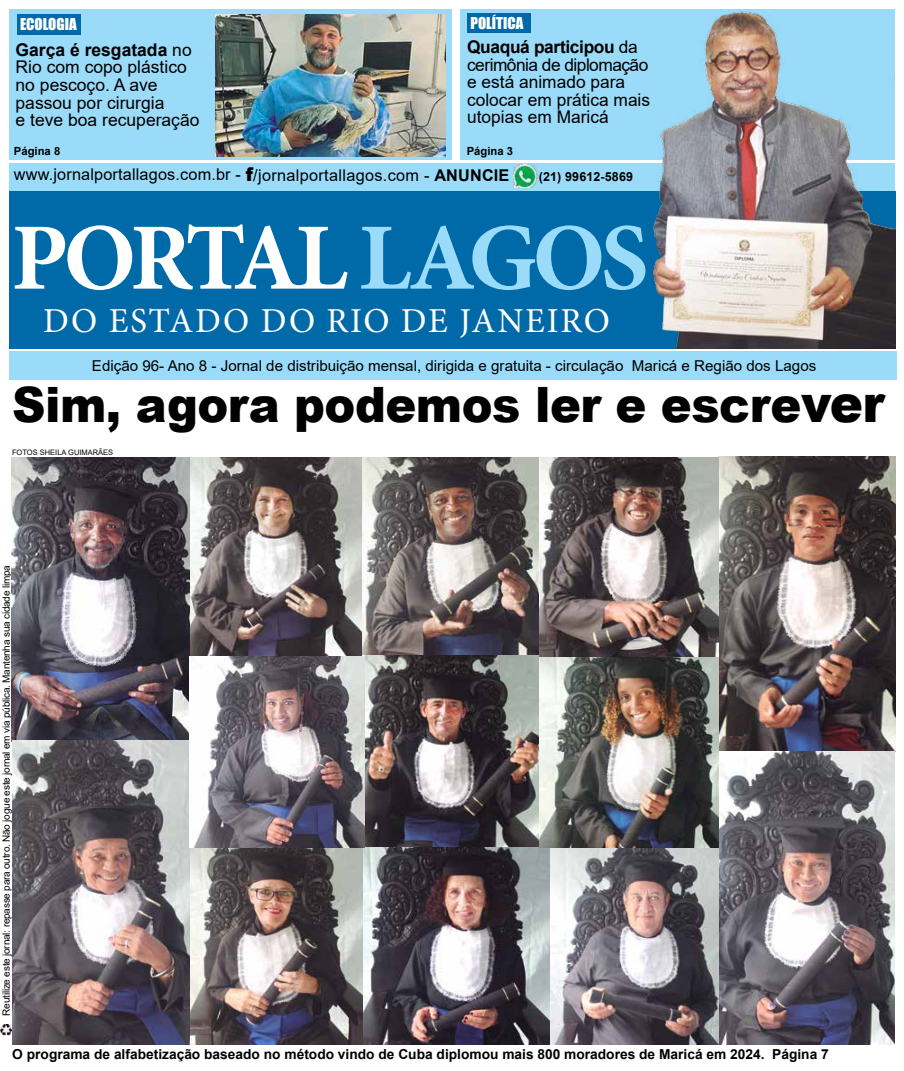
<style>
.page{position:relative;width:904px;height:1071px;background:#fff}
.page>*{position:absolute;margin:0;border:0;box-sizing:border-box;transform-origin:0 0}
.t1{font:700 95px "Minion Pro";letter-spacing:-.05em;color:#fff}
.t2{font:900 48.75px "Arial";letter-spacing:-.01em;color:#000;scale:.95 1}
.t3{font:35px "Minion Pro";letter-spacing:.05em;color:#fff}
.t4{font:17.5px/17.5px "Arial";color:#000}
.t5{font:16.25px "Arial";letter-spacing:.01em;color:#000}
.t6{font:15px "Arial";color:#000}
.t7{font:15px "Impact";color:#fff}
.t8{font:700 13.75px "Arial";color:#000}
.t9{font:700 12.5px "Arial";letter-spacing:.01em;color:#000}
.t10{font:700 11.25px "Arial";color:#000}
.t11{font:10px "Arial";letter-spacing:-.02em;color:#000}
.t12{font:7.5px "Arial";color:#000}
.s1{font-weight:700}
.s2{font-weight:900;font-size:18.75px}
.s3{color:#9adbf9}
.s4{font-size:52.5px}
</style>
<div class="page">
<div style="left:9px;top:163px;width:886px;height:28px;background:#9adbf9"></div>
<div style="left:9px;top:191px;width:886px;height:157px;background:#006aa8"></div>
<div style="left:9px;top:9px;width:443px;height:150px;background:#9adbf9"></div>
<div style="left:460px;top:9px;width:435px;height:150px;background:#9adbf9"></div>
<div style="left:468px;top:13px;width:63px;height:20px;background:#006aa8"></div>
<div style="left:17px;top:14px;width:63px;height:21px;background:#006aa8"></div>
<svg style="left:0;top:1024px;width:12px;height:11px"></svg>
<img style="left:216px;top:14px;width:229px;height:143px">
<img style="left:513px;top:165px;width:25px;height:23px">
<img style="left:718px;top:456px;width:177px;height:588px">
<img style="left:194px;top:655px;width:345px;height:192px">
<img style="left:361px;top:457px;width:178px;height:197px">
<img style="left:190px;top:457px;width:171px;height:199px">
<img style="left:190px;top:847px;width:528px;height:197px">
<img style="left:539px;top:457px;width:180px;height:390px">
<img style="left:12px;top:457px;width:178px;height:587px">
<div style="left:9px;top:351px;width:887px;height:28px;background:#9adbf9"></div>
<img style="left:650px;top:9px;width:245px;height:339px">
<p class="t7" style="left:20px;top:12px;width:58px">ECOLOGIA</p>
<p class="t7" style="left:470px;top:11px;width:54px">POLÍTICA</p>
<p class="t4" style="left:16px;top:41px;width:185px"><span class="s1">Garça é resgatada</span> no<br>Rio com copo plástico no pescoço. A ave passou por cirurgia<br>e teve boa recuperação</p>
<p class="t10" style="left:14px;top:143px;width:48px">Página 8</p>
<p class="t4" style="left:467px;top:38px;width:184px"><span class="s1">Quaquá participou</span> da cerimônia de diplomação e está animado para colocar em prática mais utopias em Maricá</p>
<p class="t10" style="left:466px;top:143px;width:48px">Página 3</p>
<p class="t5" style="left:14px;top:163px;width:497px">www.jornalportallagos.com.br - <span class="s2">f</span>/jornalportallagos.com - <span class="s1">ANUNCIE</span></p>
<p class="t9" style="left:539px;top:168px;width:96px">(21) 99612-5869</p>
<h1 class="t1" style="left:11px;top:191px;width:639px">PORTAL <span class="s3">LAGOS</span></h1>
<h3 class="t3" style="left:43px;top:297px;width:568px">DO ESTADO DO RIO DE JANEIRO</h3>
<p class="t6" style="left:92px;top:355px;width:726px">Edição 96- Ano 8 - Jornal de distribuição mensal, dirigida e gratuita - circulação Maricá e Região dos Lagos</p>
<h2 class="t2" style="left:12px;top:369px;width:920px">Sim, agora podemos ler e escre<span class="s4">ver</span></h2>
<p class="t12" style="left:12px;top:447px;width:103px">FOTOS SHEILA GUIMARÃES</p>
<p class="t11" style="left:-1px;top:1015px;width:452px;rotate:-90deg">Reutilize este jornal: repasse para outro. Não jogue este jornal em via pública. Mantenha sua cidade limpa</p>
<p class="t8" style="left:12px;top:1043px;width:818px">O programa de alfabetização baseado no método vindo de Cuba diplomou mais 800 moradores de Maricá em 2024. Página 7</p>
</div>
